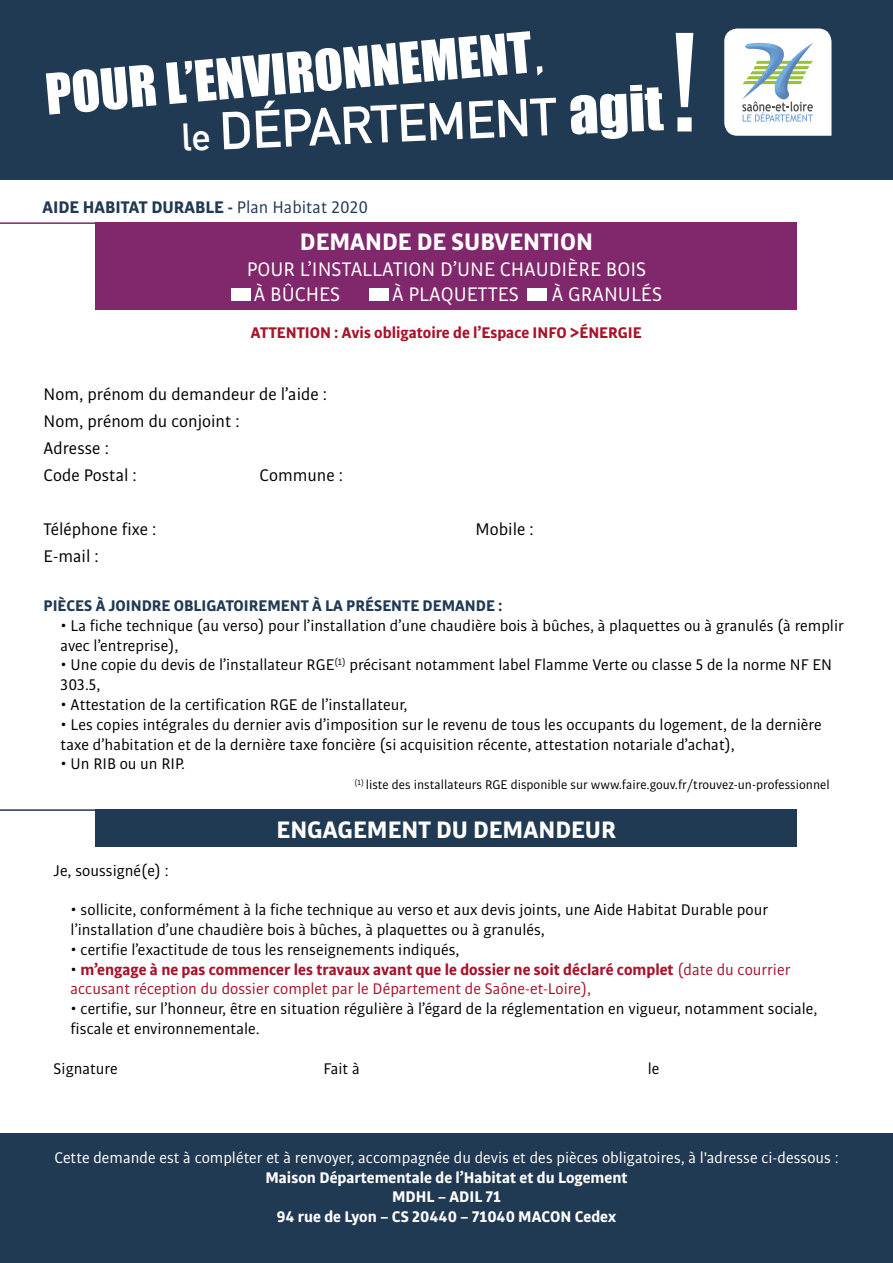
<style>
.page{position:relative;width:893px;height:1263px;background:#fff}
.page>*{position:absolute;margin:0;border:0;box-sizing:border-box;transform-origin:0 0}
.t1{font:700 138.45px "DIN Alternate";color:#fff}
.t2{font:52.2px "Impact";color:#fff}
.t3{font:700 52.2px "DIN Alternate";color:#fff}
.t4{font:700 25.5px "Bulo";color:#fff}
.t5{font:21px/25.2px "Bulo";color:#fff}
.t6{font:18px/27px "Bulo";color:#000}
.t7{font:700 18px "Bulo";color:#213a54}
.t8{font:16.5px/19.8px "Bulo";color:#000}
.t9{font:16.5px/19.8px "Bulo";color:#a9132a}
.t10{font:16.5px "Bulo";color:#fff}
.t11{font:700 16.5px/19.8px "Bulo";color:#fff;text-align:center}
.t12{font:700 16.5px "Bulo";color:#213a54}
.t13{font:700 16.5px "Bulo";color:#a9132a}
.t14{font:13.5px "Bulo";color:#000}
.s1{font-family:"DIN Alternate";font-weight:700}
.s2{font-size:38.1px}
.s3{font-family:"Impact";font-weight:400;font-size:58.65px}
.s4{font-weight:400}
.s5{color:#000}
.s6{font-weight:700}
</style>
<div class="page">
<div style="left:0;top:1134px;width:893px;height:129px;background:#213a54"></div>
<div style="left:1px;top:1px;width:892px;height:179px;background:#213a54"></div>
<svg style="left:724px;top:29px;width:107px;height:107px;background:#e1e9e9"></svg>
<div style="left:96px;top:222px;width:701px;height:87px;background:#81276c"></div>
<div style="left:95px;top:809px;width:702px;height:38px;background:#213a54"></div>
<hr style="left:0;top:809px;width:255px;height:2px;background:#213a54">
<hr style="left:0;top:222px;width:255px;height:2px;background:#81276c">
<div style="left:231px;top:288px;width:19px;height:13px;background:#fff"></div>
<div style="left:369px;top:288px;width:20px;height:13px;background:#fff"></div>
<div style="left:527px;top:288px;width:20px;height:13px;background:#fff"></div>
<h2 class="t2" style="left:43px;top:62px;width:502px;rotate:-5deg">POUR L’ENVIRONNEMENT<span class="s1">,</span></h2>
<h2 class="t3" style="left:179px;top:95px;width:483px;rotate:-3deg"><span class="s2">le</span> DÉPARTEMENT <span class="s3">agit</span></h2>
<h1 class="t1" style="left:667px;top:-23px;width:37px">!</h1>
<p class="t7" style="left:42px;top:195px;width:327px">AIDE HABITAT DURABLE - <span class="s4">Plan Habitat 2020</span></p>
<h3 class="t4" style="left:300px;top:226px;width:295px">DEMANDE DE SUBVENTION</h3>
<p class="t5" style="left:254px;top:256px;width:394px;text-indent:-7px">POUR L’INSTALLATION D’UNE CHAUDIÈRE BOIS<br>À BÛCHES</p>
<p class="t5" style="left:392px;top:281px;width:129px">À PLAQUETTES</p>
<p class="t5" style="left:552px;top:281px;width:112px">À GRANULÉS</p>
<p class="t13" style="left:251px;top:322px;width:392px">ATTENTION : Avis obligatoire de l’Espace INFO &gt;ÉNERGIE</p>
<p class="t6" style="left:44px;top:381px;width:285px">Nom, prénom du demandeur de l’aide :<br>Nom, prénom du conjoint :<br>Adresse :<br>Code Postal :</p>
<p class="t6" style="left:260px;top:462px;width:85px">Commune :</p>
<p class="t6" style="left:44px;top:516px;width:114px">Téléphone fixe :</p>
<p class="t6" style="left:476px;top:516px;width:60px">Mobile :</p>
<p class="t6" style="left:44px;top:543px;width:57px">E-mail :</p>
<p class="t12" style="left:44px;top:595px;width:460px">PIÈCES À JOINDRE OBLIGATOIREMENT À LA PRÉSENTE DEMANDE :</p>
<p class="t8" style="left:61px;top:615px;width:785px">• La fiche technique (au verso) pour l’installation d’une chaudière bois à bûches, à plaquettes ou à granulés (à remplir avec l’entreprise),</p>
<p class="t8" style="left:61px;top:655px;width:773px">• Une copie du devis de l’installateur RGE<sup>(1)</sup> précisant notamment label Flamme Verte ou classe 5 de la norme NF EN<br>303.5,</p>
<p class="t8" style="left:61px;top:694px;width:348px">• Attestation de la certification RGE de l’installateur,</p>
<p class="t8" style="left:61px;top:714px;width:763px">• Les copies intégrales du dernier avis d’imposition sur le revenu de tous les occupants du logement, de la dernière taxe d’habitation et de la dernière taxe foncière (si acquisition récente, attestation notariale d’achat),</p>
<p class="t8" style="left:61px;top:754px;width:126px">• Un RIB ou un RIP.</p>
<p class="t14" style="left:355px;top:777px;width:477px"><sup>(1)</sup> liste des installateurs RGE disponible sur www.faire.gouv.fr/trouvez-un-professionnel</p>
<h3 class="t4" style="left:277px;top:813px;width:341px">ENGAGEMENT DU DEMANDEUR</h3>
<p class="t8" style="left:54px;top:860px;width:117px">Je, soussigné(e) :</p>
<p class="t8" style="left:71px;top:899px;width:699px">• sollicite, conformément à la fiche technique au verso et aux devis joints, une Aide Habitat Durable pour l’installation d’une chaudière bois à bûches, à plaquettes ou à granulés,</p>
<p class="t8" style="left:71px;top:939px;width:390px">• certifie l’exactitude de tous les renseignements indiqués,</p>
<p class="t9" style="left:71px;top:959px;width:721px"><span class="s5">•</span> <span class="s6">m’engage à ne pas commencer les travaux avant que le dossier ne soit déclaré complet</span> (date du courrier accusant réception du dossier complet par le Département de Saône-et-Loire),</p>
<p class="t8" style="left:71px;top:998px;width:748px">• certifie, sur l’honneur, être en situation régulière à l’égard de la réglementation en vigueur, notamment sociale, fiscale et environnementale.</p>
<p class="t8" style="left:54px;top:1058px;width:66px">Signature</p>
<p class="t8" style="left:324px;top:1058px;width:38px">Fait à</p>
<p class="t8" style="left:648px;top:1058px;width:13px">le</p>
<p class="t10" style="left:54px;top:1147px;width:786px">Cette demande est à compléter et à renvoyer, accompagnée du devis et des pièces obligatoires, à l'adresse ci-dessous :</p>
<p class="t11" style="left:265px;top:1167px;width:364px">Maison Départementale de l’Habitat et du Logement<br>MDHL – ADIL 71<br>94 rue de Lyon – CS 20440 – 71040 MACON Cedex</p>
</div>
